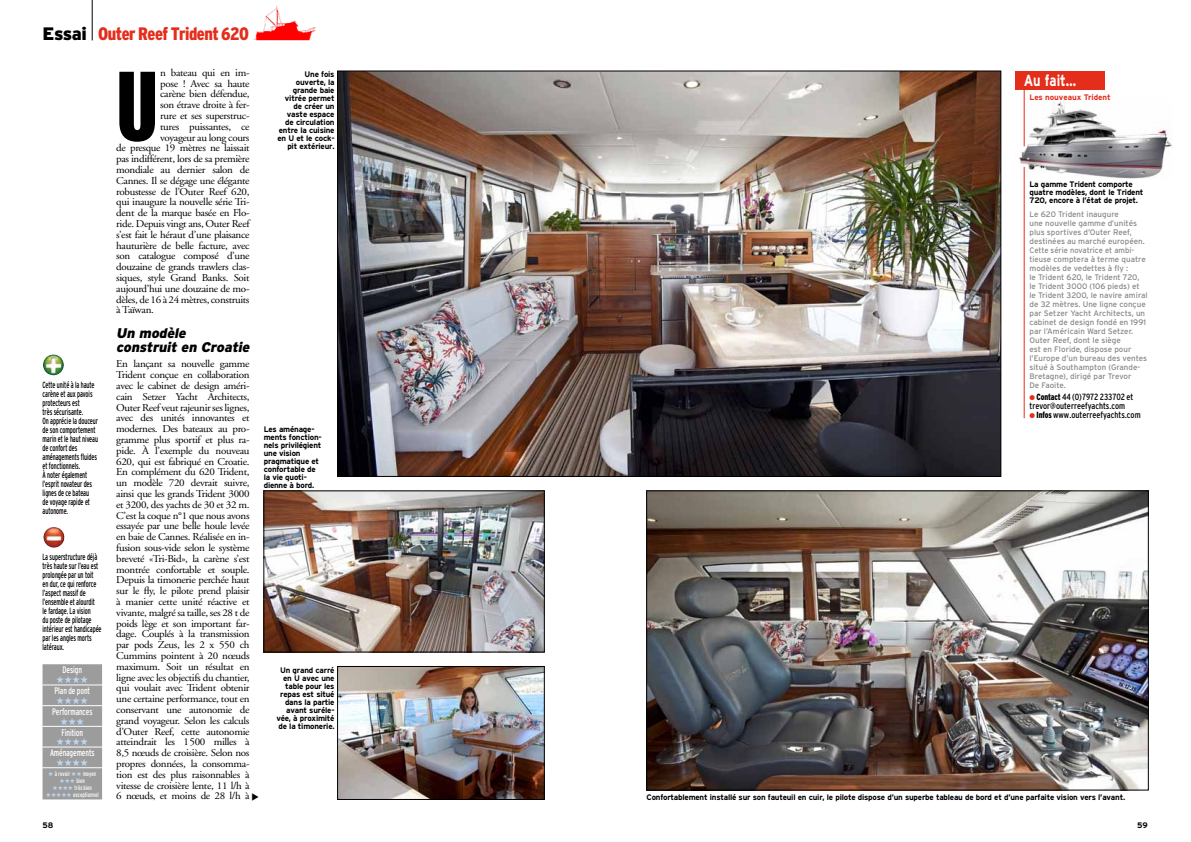
<style>
.page{position:relative;width:1191px;height:842px;background:#fff}
.page>*{position:absolute;margin:0;border:0;box-sizing:border-box;transform-origin:0 0}
.t1{font:900 extra-condensed 98.4px "Interstate";color:#000;scale:1.05 1}
.t2{font:900 condensed 18px "Interstate";letter-spacing:-.03em;color:#e42d1a}
.t3{font:700 16px "Interstate";color:#fff;scale:.8 1}
.t4{font:italic 900 14px/14px "Interstate";color:#000}
.t5{font:10.4px/10.8px "Adobe Garamond";letter-spacing:-.03em;color:#000;text-align:justify;scale:1.05 1}
.t6{font:10px "Zapf Dingbats";color:#bcd7f2}
.t7{font:condensed 9.5px "Interstate";letter-spacing:-.01em;color:#fff;scale:.85 1}
.t8{font:condensed 9px/9px "Interstate";letter-spacing:-.01em;color:#000;scale:.75 1}
.t9{font:condensed 9px/9px "Interstate";letter-spacing:-.01em;color:#000}
.t10{font:700 8px/8px "Interstate";letter-spacing:-.025em;color:#000;text-align:right}
.t11{font:8px/9px "Interstate";color:#868786}
.t12{font:700 8px "Interstate";color:#e42d1a}
.t13{font:condensed 6.5px "Interstate";letter-spacing:-.01em;color:#fff;scale:.85 1}
.s1{font-stretch:normal;color:#000}
.s2{color:#bcd7f2}
.s3{color:#e42d1a}
.s4{font-weight:900}
</style>
<div class="page">
<img style="left:1019px;top:99px;width:153px;height:81px">
<img style="left:43px;top:354px;width:21px;height:21px">
<img style="left:43px;top:527px;width:22px;height:21px">
<div style="left:43px;top:664px;width:59px;height:135px;background:#9c9c9d"></div>
<hr style="left:43px;top:685px;width:59px;height:1px;background:#fff">
<hr style="left:43px;top:705px;width:59px;height:1px;background:#fff">
<hr style="left:43px;top:726px;width:59px;height:1px;background:#fff">
<hr style="left:43px;top:747px;width:59px;height:1px;background:#fff">
<hr style="left:43px;top:767px;width:59px;height:1px;background:#fff">
<img style="left:339px;top:73px;width:660px;height:402px">
<img style="left:648px;top:493px;width:498px;height:295px">
<div style="left:646px;top:491px;width:502px;height:299px;border:1px solid #000"></div>
<img style="left:266px;top:493px;width:276px;height:157px">
<img style="left:339px;top:668px;width:203px;height:129px">
<div style="left:337px;top:666px;width:207px;height:133px;border:1px solid #000"></div>
<hr style="left:1023px;top:81px;width:1px;height:65px;background:#e42d1a">
<div style="left:1015px;top:71px;width:89px;height:18px;background:#e42d1a"></div>
<hr style="left:1023px;top:167px;width:1px;height:251px;background:#e42d1a">
<hr style="left:92px;top:0;width:1px;height:40px;background:#000">
<img style="left:254px;top:6px;width:62px;height:35px">
<h2 class="t2" style="left:43px;top:24px;width:208px"><span class="s1">Essai</span> Outer Reef Trident 620</h2>
<p class="t8" style="left:43px;top:380px;width:76px">Cette unité à la haute carène et aux pavois protecteurs est<br>très sécurisante.<br>On apprécie la douceur de son comportement marin et le haut niveau de confort des aménagements fluides et fonctionnels.<br>À noter également l’esprit novateur des lignes de ce bateau<br>de voyage rapide et autonome.</p>
<p class="t8" style="left:43px;top:553px;width:80px">La superstructure déjà très haute sur l’eau est prolongée par un toit en dur, ce qui renforce l’aspect massif de l’ensemble et alourdit le fardage. La vision<br>du poste de pilotage intérieur est handicapée par les angles morts latéraux.</p>
<p class="t7" style="left:63px;top:665px;width:24px">Design</p>
<p class="t6" style="left:56px;top:675px;width:34px">★★★★</p>
<p class="t7" style="left:54px;top:685px;width:43px">Plan de pont</p>
<p class="t6" style="left:56px;top:696px;width:34px">★★★★</p>
<p class="t7" style="left:52px;top:706px;width:49px">Performances</p>
<p class="t6" style="left:60px;top:716px;width:26px">★★★</p>
<p class="t7" style="left:62px;top:727px;width:27px">Finition</p>
<p class="t6" style="left:56px;top:737px;width:34px">★★★★</p>
<p class="t7" style="left:50px;top:748px;width:54px">Aménagements</p>
<p class="t6" style="left:56px;top:758px;width:34px">★★★★</p>
<p class="t13" style="left:48px;top:770px;width:58px"><span class="s2">★</span> à revoir <span class="s2">★★</span> moyen</p>
<p class="t13" style="left:60px;top:777px;width:31px"><span class="s2">★★★</span> bien</p>
<p class="t13" style="left:53px;top:784px;width:48px"><span class="s2">★★★★</span> très bien</p>
<p class="t13" style="left:46px;top:791px;width:63px"><span class="s2">★★★★★</span> exceptionnel</p>
<h1 class="t1" style="left:116px;top:52px;width:41px">U</h1>
<p class="t5" style="left:160px;top:67px;width:87px">n bateau qui en im-</p>
<p class="t5" style="left:160px;top:78px;width:87px">pose ! Avec sa haute</p>
<p class="t5" style="left:160px;top:89px;width:87px">carène bien défendue,</p>
<p class="t5" style="left:160px;top:100px;width:87px">son étrave droite à fer-</p>
<p class="t5" style="left:160px;top:111px;width:87px">rure et ses superstruc-</p>
<p class="t5" style="left:160px;top:121px;width:87px">tures puissantes, ce</p>
<p class="t5" style="left:160px;top:132px;width:87px">voyageur au long cours</p>
<p class="t5" style="left:116px;top:143px;width:128px">de presque 19 mètres ne laissait</p>
<p class="t5" style="left:116px;top:154px;width:128px">pas indifférent, lors de sa première</p>
<p class="t5" style="left:116px;top:165px;width:128px">mondiale au dernier salon de</p>
<p class="t5" style="left:116px;top:175px;width:128px">Cannes. Il se dégage une élégante</p>
<p class="t5" style="left:116px;top:186px;width:128px">robustesse de l’Outer Reef 620,</p>
<p class="t5" style="left:116px;top:197px;width:128px">qui inaugure la nouvelle série Tri-</p>
<p class="t5" style="left:116px;top:208px;width:128px">dent de la marque basée en Flo-</p>
<p class="t5" style="left:116px;top:219px;width:128px">ride. Depuis vingt ans, Outer Reef</p>
<p class="t5" style="left:116px;top:229px;width:128px">s’est fait le héraut d’une plaisance</p>
<p class="t5" style="left:116px;top:240px;width:128px">hauturière de belle facture, avec</p>
<p class="t5" style="left:116px;top:251px;width:128px">son catalogue composé d’une</p>
<p class="t5" style="left:116px;top:262px;width:128px">douzaine de grands trawlers clas-</p>
<p class="t5" style="left:116px;top:273px;width:128px">siques, style Grand Banks. Soit</p>
<p class="t5" style="left:116px;top:283px;width:128px">aujourd’hui une douzaine de mo-</p>
<p class="t5" style="left:116px;top:294px;width:128px">dèles, de 16 à 24 mètres, construits</p>
<p class="t5" style="left:116px;top:305px;width:37px">à Taïwan.</p>
<h3 class="t4" style="left:116px;top:326px;width:137px">Un modèle construit en Croatie</h3>
<p class="t5" style="left:116px;top:359px;width:128px">En lançant sa nouvelle gamme Trident conçue en collaboration avec le cabinet de design améri&shy;cain Setzer Yacht Architects, Outer Reef veut rajeunir ses lignes, avec des unités innovantes et modernes. Des bateaux au pro&shy;gramme plus sportif et plus ra&shy;pide. À l’exemple du nouveau 620, qui est fabriqué en Croatie.<br>En complément du 620 Trident, un modèle 720 devrait suivre, ainsi que les grands Trident 3000 et 3200, des yachts de 30 et 32 m.<br>C’est la coque n°1 que nous avons essayée par une belle houle levée en baie de Cannes. Réalisée en in&shy;fusion sous-vide selon le système breveté «Tri-Bid», la carène s’est montrée confortable et souple.<br>Depuis la timonerie perchée haut sur le fly, le pilote prend plaisir à manier cette unité réactive et vivante, malgré sa taille, ses 28 t de poids lège et son important far&shy;dage. Couplés à la transmission par pods Zeus, les 2 x 550 ch Cummins pointent à 20 nœuds maximum. Soit un résultat en ligne avec les objectifs du chantier, qui voulait avec Trident obtenir une certaine performance, tout en conservant une autonomie de grand voyageur. Selon les calculs d’Outer Reef, cette autonomie atteindrait les 1500 milles à 8,5 nœuds de croisière. Selon nos propres données, la consomma&shy;tion est des plus raisonnables à vitesse de croisière lente, 11 l/h à 6 nœuds, et moins de 28 l/h à</p>
<p class="t10" style="left:277px;top:70px;width:59px">Une fois ouverte, la grande baie vitrée permet de créer un vaste espace de circulation entre la cuisine en U et le cock&shy;pit extérieur.</p>
<p class="t10" style="left:264px;top:425px;width:60px;text-align:left">Les aménage&shy;ments fonction&shy;nels privilégient une vision pragmatique et confortable de la vie quoti&shy;dienne à bord.</p>
<p class="t10" style="left:276px;top:666px;width:60px">Un grand carré en U avec une table pour les repas est situé dans la partie avant suréle&shy;vée, à proximité de la timonerie.</p>
<h3 class="t3" style="left:1023px;top:71px;width:67px">Au fait…</h3>
<p class="t12" style="left:1029px;top:93px;width:83px">Les nouveaux Trident</p>
<p class="t10" style="left:1029px;top:181px;width:115px;text-align:left">La gamme Trident comporte quatre modèles, dont le Trident<br>720, encore à l’état de projet.</p>
<p class="t11" style="left:1029px;top:210px;width:120px">Le 620 Trident inaugure<br>une nouvelle gamme d’unités plus sportives d’Outer Reef, destinées au marché européen.<br>Cette série novatrice et ambi&shy;tieuse comptera à terme quatre modèles de vedettes à fly :<br>le Trident 620, le Trident 720, le Trident 3000 (106 pieds) et le Trident 3200, le navire amiral de 32 mètres. Une ligne conçue par Setzer Yacht Architects, un cabinet de design fondé en 1991 par l’Américain Ward Setzer.<br>Outer Reef, dont le siège<br>est en Floride, dispose pour l’Europe d’un bureau des ventes situé à Southampton (Grande-<br>Bretagne), dirigé par Trevor<br>De Faoite.</p>
<p class="t9" style="left:1029px;top:392px;width:105px"><span class="s3">●</span> <span class="s4">Contact</span> 44 (0)7972 233702 et trevor@outerreefyachts.com</p>
<p class="t9" style="left:1029px;top:410px;width:113px"><span class="s3">●</span> <span class="s4">Infos</span> www.outerreefyachts.com</p>
<p class="t10" style="left:646px;top:793px;width:480px">Confortablement installé sur son fauteuil en cuir, le pilote dispose d’un superbe tableau de bord et d’une parfaite vision vers l’avant.</p>
<p class="t10" style="left:43px;top:821px;width:12px">58</p>
<p class="t10" style="left:1137px;top:821px;width:12px">59</p>
</div>
